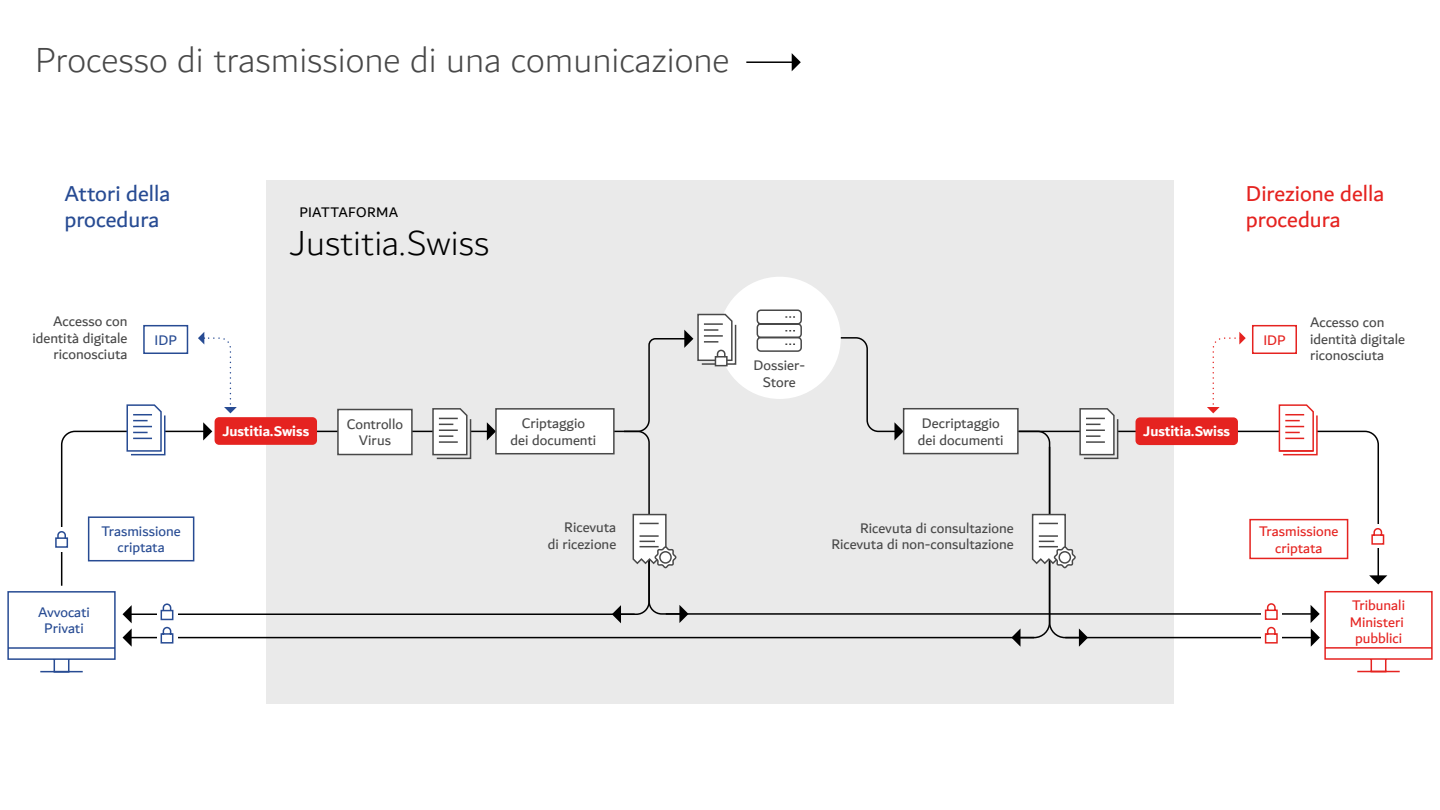
<style>
.page{position:relative;width:1440px;height:810px;background:#fff}
.page>*{position:absolute;margin:0;border:0;box-sizing:border-box;transform-origin:0 0}
.t1{font:300 37.5px "Dubai";color:#484848}
.t2{font:300 37.5px "Dubai";color:#000}
.t3{font:23.25px/25.5px "Dubai";color:#e52320}
.t4{font:23.25px/25.5px "Dubai";color:#274b93}
.t5{font:15px/16.5px "Dubai";color:#484848;text-align:center}
.t6{font:15px/16.5px "Dubai";color:#e52320;text-align:center}
.t7{font:15px/16.5px "Dubai";color:#274b93;text-align:center}
.t8{font:700 15px "Dubai";color:#fff}
.t9{font:15px "Dubai";letter-spacing:.025em;color:#000}
</style>
<div class="page">
<div style="left:266px;top:180px;width:908px;height:524px;background:#eaeaea"></div>
<hr style="left:746px;top:61px;width:47px;height:2px;background:#000">
<svg style="left:792px;top:53px;width:9px;height:18px"></svg>
<div style="left:719px;top:277px;width:122px;height:122px;background:#fff;border-radius:50%"></div>
<svg style="left:756px;top:309px;width:46px;height:43px"></svg>
<svg style="left:1313px;top:430px;width:66px;height:145px"></svg>
<svg style="left:1369px;top:575px;width:18px;height:9px"></svg>
<svg style="left:1079px;top:408px;width:40px;height:22px"></svg>
<svg style="left:1278px;top:404px;width:40px;height:52px"></svg>
<svg style="left:737px;top:627px;width:311px;height:12px"></svg>
<svg style="left:1048px;top:615px;width:263px;height:24px"></svg>
<svg style="left:839px;top:337px;width:64px;height:93px"></svg>
<svg style="left:1011px;top:628px;width:23px;height:19px"></svg>
<svg style="left:1065px;top:628px;width:23px;height:19px"></svg>
<div style="left:1261px;top:623px;width:21px;height:24px;background:#fff"></div>
<svg style="left:737px;top:430px;width:576px;height:185px"></svg>
<svg style="left:1311px;top:590px;width:122px;height:83px"></svg>
<svg style="left:1207px;top:332px;width:39px;height:81px"></svg>
<svg style="left:7px;top:313px;width:730px;height:360px"></svg>
<div style="left:659px;top:551px;width:13px;height:13px;border:2px solid #484848;border-radius:50%"></div>
<svg style="left:1031px;top:513px;width:46px;height:56px"></svg>
<div style="left:1058px;top:551px;width:13px;height:13px;border:2px solid #484848;border-radius:50%"></div>
<div style="left:1261px;top:600px;width:21px;height:23px;background:#fff"></div>
<svg style="left:1264px;top:603px;width:14px;height:41px"></svg>
<div style="left:1367px;top:524px;width:21px;height:24px;background:#fff"></div>
<svg style="left:1371px;top:528px;width:14px;height:17px"></svg>
<hr style="left:1279px;top:450px;width:34px;height:2px;background:#e52320">
<div style="left:143px;top:325px;width:45px;height:29px;background:#fff;border:2px solid #274b93"></div>
<div style="left:1252px;top:325px;width:45px;height:29px;background:#fff;border:2px solid #e52320"></div>
<div style="left:88px;top:516px;width:106px;height:45px;background:#fff;border:2px solid #274b93"></div>
<div style="left:1249px;top:519px;width:99px;height:40px;background:#fff;border:2px solid #e52320"></div>
<div style="left:1136px;top:417px;width:102px;height:28px;background:#e52320;border-radius:5px"></div>
<div style="left:215px;top:417px;width:102px;height:28px;background:#e52320;border-radius:5px"></div>
<div style="left:495px;top:408px;width:120px;height:46px;background:#fff;border:2px solid #484848"></div>
<div style="left:337px;top:409px;width:76px;height:46px;background:#fff;border:2px solid #484848"></div>
<div style="left:903px;top:408px;width:116px;height:46px;background:#fff;border:2px solid #484848"></div>
<h1 class="t1" style="left:35px;top:31px;width:696px">Processo di trasmissione di una comunicazione</h1>
<h2 class="t4" style="left:65px;top:181px;width:107px">Attori della procedura</h2>
<h2 class="t3" style="left:1246px;top:181px;width:140px">Direzione della procedura</h2>
<p class="t9" style="left:299px;top:203px;width:100px">PIATTAFORMA</p>
<h1 class="t2" style="left:290px;top:214px;width:201px">Justitia.Swiss</h1>
<p class="t5" style="left:32px;top:313px;width:97px;text-align:right">Accesso con identità digitale riconosciuta</p>
<p class="t7" style="left:155px;top:331px;width:24px">IDP</p>
<p class="t6" style="left:1263px;top:331px;width:24px">IDP</p>
<p class="t5" style="left:754px;top:357px;width:53px">Dossier-<br>Store</p>
<p class="t5" style="left:511px;top:415px;width:87px">Criptaggio<br>dei documenti</p>
<p class="t5" style="left:347px;top:416px;width:58px">Controllo<br>Virus</p>
<p class="t5" style="left:918px;top:415px;width:87px;text-align:left">Decriptaggio dei documenti</p>
<p class="t8" style="left:222px;top:422px;width:88px">Justitia.Swiss</p>
<p class="t8" style="left:1143px;top:423px;width:88px">Justitia.Swiss</p>
<p class="t5" style="left:1310px;top:314px;width:97px;text-align:left">Accesso con identità digitale riconosciuta</p>
<p class="t5" style="left:548px;top:519px;width:70px;text-align:right">Ricevuta<br>di ricezione</p>
<p class="t5" style="left:831px;top:520px;width:184px;text-align:right">Ricevuta di consultazione<br>Ricevuta di non-consultazione</p>
<p class="t7" style="left:102px;top:523px;width:81px">Trasmissione criptata</p>
<p class="t6" style="left:1259px;top:523px;width:81px">Trasmissione criptata</p>
<p class="t7" style="left:38px;top:603px;width:53px">Avvocati<br>Privati</p>
<p class="t6" style="left:1350px;top:597px;width:57px">Tribunali<br>Ministeri pubblici</p>
</div>
